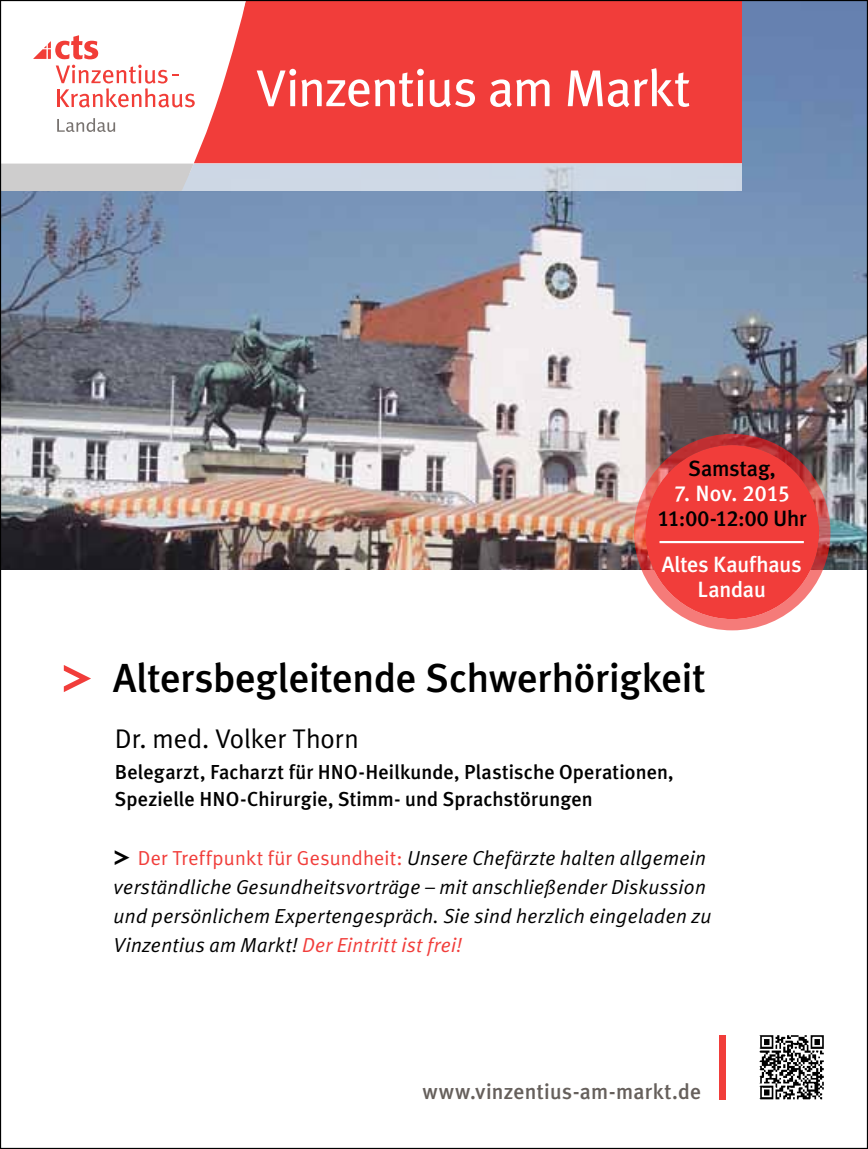
<style>
.page{position:relative;width:868px;height:1149px;background:#fff}
.page>*{position:absolute;margin:0;border:0;box-sizing:border-box;transform-origin:0 0}
.t1{font:51.75px "Meta Plus";letter-spacing:-.02em;color:#fff}
.t2{font:500 40.5px "Meta Plus";letter-spacing:-.005em;color:#000}
.t3{font:27px "Meta Plus Normal";letter-spacing:-.005em;color:#000}
.t4{font:22.05px/25.2px "Meta Plus Medium Caps";color:#000;text-align:center}
.t5{font:500 22.05px/25.2px "Meta Plus";letter-spacing:-.01em;color:#fff;text-align:center}
.t6{font:500 22.05px "Meta Plus";letter-spacing:-.005em;color:#000}
.t7{font:500 21.6px "Meta Plus";letter-spacing:.015em;color:#66605c}
.t8{font:italic 20.25px/29.2px "Meta Plus Normal";letter-spacing:.015em;color:#000}
.t9{font:500 20.25px/27px "Meta Plus";letter-spacing:.005em;color:#000}
.s1{color:#fff}
.s2{font-family:"Meta Plus";font-weight:500;color:#fff}
.s3{font-family:"Meta Plus";font-weight:500}
.s4{font-family:"Lucida Sans Std";font-weight:700;font-style:normal;font-size:25.43px}
.s5{font-style:normal;color:#f13d3a}
.s6{color:#f13d3a}
</style>
<div class="page">
<img style="left:2px;top:2px;width:863px;height:567px">
<div style="left:250px;top:2px;width:491px;height:161px;background:#f13d3a"></div>
<div style="left:20px;top:163px;width:721px;height:27px;background:#ced8e5"></div>
<svg style="left:2px;top:2px;width:248px;height:188px"></svg>
<img style="left:759px;top:1035px;width:65px;height:65px">
<div style="left:719px;top:1035px;width:6px;height:64px;background:#f13d3a"></div>
<div style="left:634px;top:434px;width:196px;height:196px;border:11px solid #f13d3a;border-radius:50%"></div>
<div style="left:645px;top:445px;width:174px;height:174px;background:#f13d3a;border-radius:50%"></div>
<hr style="left:659px;top:541px;width:144px;height:2px;background:#fff">
<svg style="left:64px;top:665px;width:27px;height:27px"></svg>
<h1 class="t1" style="left:256px;top:58px;width:436px">Vinzentius am Markt</h1>
<p class="t6" style="left:688px;top:455px;width:89px">Samstag,</p>
<p class="t4" style="left:657px;top:480px;width:151px"><span class="s1">7.</span> <span class="s2">Nov.</span> <span class="s1">2015<br></span>11:00<span class="s3">-</span>12:00 <span class="s3">Uhr</span></p>
<p class="t5" style="left:661px;top:551px;width:141px">Altes Kaufhaus<br>Landau</p>
<h2 class="t2" style="left:113px;top:654px;width:594px">Altersbegleitende Schwerhörigkeit</h2>
<h3 class="t3" style="left:115px;top:723px;width:245px">Dr. med. Volker Thorn</h3>
<p class="t9" style="left:115px;top:757px;width:560px">Belegarzt, Facharzt für HNO-Heilkunde, Plastische Operationen,<br>Spezielle HNO-Chirurgie, Stimm- und Sprachstörungen</p>
<p class="t8" style="left:114px;top:842px;width:599px"><span class="s4">&gt;</span> <span class="s5">Der Treffpunkt für Gesundheit:</span> Unsere Chefärzte halten allgemein verständliche Gesundheitsvorträge – mit anschließender Diskussion und persönlichem Expertengespräch. Sie sind herzlich eingeladen zu Vinzentius am Markt! <span class="s6">Der Eintritt ist frei!</span></p>
<p class="t7" style="left:422px;top:1078px;width:280px">www.vinzentius-am-markt.de</p>
</div>
